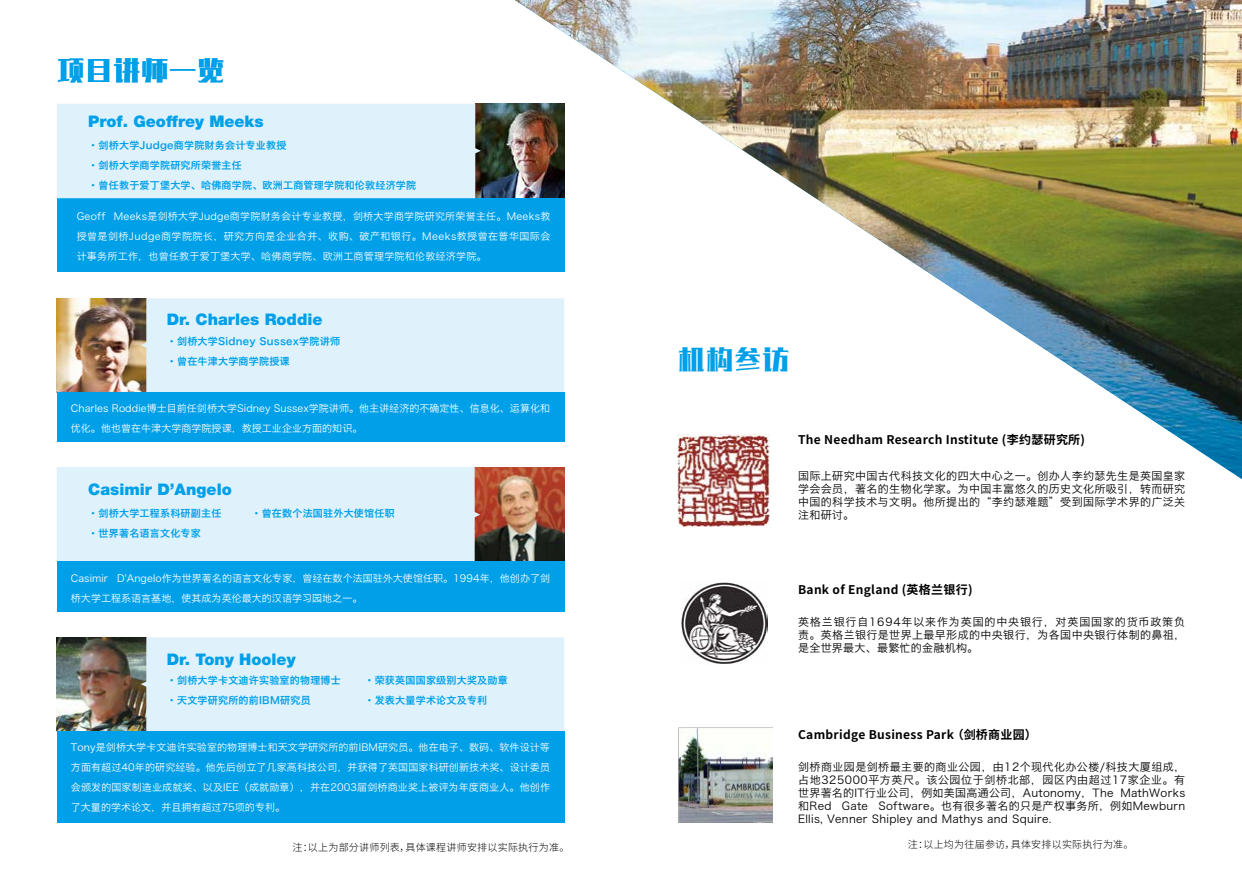
<style>
.page{position:relative;width:1242px;height:879px;background:#fff}
.page>*{position:absolute;margin:0;border:0;box-sizing:border-box;transform-origin:0 0}
.t1{font:28px "MF Yi Hei Noncommercial";color:#00a0e9}
.t2{font:900 16px "Helvetica Neue";color:#00a0e9}
.t3{font:700 12px "Source Han Sans CN";letter-spacing:.025em;color:#000}
.t4{font:11px/13px "Hiragino Sans GB W3";letter-spacing:.035em;color:#000;text-align:justify}
.t5{font:10px/20px "Hiragino Sans GB W3";letter-spacing:.005em;color:#fff;text-align:justify}
.t6{font:10px "Hiragino Sans GB W6";letter-spacing:.025em;color:#00a0e9}
.t7{font:300 10px "Source Han Sans CN";letter-spacing:.025em;color:#000}
</style>
<div class="page">
<img style="left:678px;top:728px;width:94px;height:94px">
<img style="left:481px;top:104px;width:34px;height:94px">
<img style="left:515px;top:0;width:727px;height:479px">
<div style="left:57px;top:198px;width:507px;height:73px;background:#00a0e9"></div>
<div style="left:57px;top:104px;width:424px;height:94px;background:#dff2fc"></div>
<img style="left:57px;top:637px;width:84px;height:94px">
<div style="left:141px;top:637px;width:423px;height:94px;background:#dff2fc"></div>
<div style="left:57px;top:731px;width:507px;height:91px;background:#00a0e9"></div>
<img style="left:480px;top:467px;width:84px;height:94px">
<div style="left:57px;top:467px;width:423px;height:94px;background:#dff2fc"></div>
<div style="left:57px;top:561px;width:507px;height:51px;background:#00a0e9"></div>
<img style="left:57px;top:298px;width:84px;height:94px">
<div style="left:141px;top:298px;width:423px;height:94px;background:#dff2fc"></div>
<div style="left:57px;top:392px;width:507px;height:49px;background:#00a0e9"></div>
<img style="left:682px;top:582px;width:85px;height:82px">
<img style="left:677px;top:435px;width:92px;height:91px">
<h1 class="t1" style="left:57px;top:57px;width:169px">项目讲师一览</h1>
<h2 class="t2" style="left:88px;top:112px;width:177px">Prof. Geoffrey Meeks</h2>
<p class="t6" style="left:88px;top:139px;width:199px">•剑桥大学Judge商学院财务会计专业教授</p>
<p class="t6" style="left:88px;top:159px;width:155px">•剑桥大学商学院研究所荣誉主任</p>
<p class="t6" style="left:88px;top:179px;width:329px">•曾任教于爱丁堡大学、哈佛商学院、欧洲工商管理学院和伦敦经济学院</p>
<p class="t5" style="left:77px;top:206px;width:475px">Geoff Meeks是剑桥大学Judge商学院财务会计专业教授，剑桥大学商学院研究所荣誉主任。Meeks教授曾是剑桥Judge商学院院长，研究方向是企业合并、收购、破产和银行。Meeks教授曾在普华国际会计事务所工作，也曾任教于爱丁堡大学、哈佛商学院、欧洲工商管理学院和伦敦经济学院。</p>
<h2 class="t2" style="left:167px;top:310px;width:157px">Dr. Charles Roddie</h2>
<p class="t6" style="left:167px;top:334px;width:175px">•剑桥大学Sidney Sussex学院讲师</p>
<p class="t6" style="left:167px;top:354px;width:124px">•曾在牛津大学商学院授课</p>
<p class="t5" style="left:71px;top:398px;width:481px">Charles Roddie博士目前任剑桥大学Sidney Sussex学院讲师。他主讲经济的不确定性、信息化、运算化和优化。他也曾在牛津大学商学院授课，教授工业企业方面的知识。</p>
<h2 class="t2" style="left:88px;top:480px;width:145px">Casimir D’Angelo</h2>
<p class="t6" style="left:88px;top:507px;width:134px">•剑桥大学工程系科研副主任</p>
<p class="t6" style="left:88px;top:527px;width:114px">•世界著名语言文化专家</p>
<p class="t6" style="left:251px;top:507px;width:145px">•曾在数个法国驻外大使馆任职</p>
<p class="t5" style="left:71px;top:568px;width:481px">Casimir D'Angelo作为世界著名的语言文化专家，曾经在数个法国驻外大使馆任职。1994年，他创办了剑桥大学工程系语言基地，使其成为英伦最大的汉语学习园地之一。</p>
<h2 class="t2" style="left:167px;top:649px;width:130px">Dr. Tony Hooley</h2>
<p class="t6" style="left:167px;top:674px;width:175px">•剑桥大学卡文迪许实验室的物理博士</p>
<p class="t6" style="left:167px;top:694px;width:145px">•天文学研究所的前IBM研究员</p>
<p class="t6" style="left:364px;top:674px;width:145px">•荣获英国国家级别大奖及勋章</p>
<p class="t6" style="left:364px;top:694px;width:124px">•发表大量学术论文及专利</p>
<p class="t5" style="left:71px;top:736px;width:481px">Tony是剑桥大学卡文迪许实验室的物理博士和天文学研究所的前IBM研究员。他在电子、数码、软件设计等方面有超过40年的研究经验。他先后创立了几家高科技公司，并获得了英国国家科研创新技术奖、设计委员会颁发的国家制造业成就奖、以及IEE（成就勋章），并在2003届剑桥商业奖上被评为年度商业人。他创作了大量的学术论文，并且拥有超过75项的专利。</p>
<p class="t7" style="left:292px;top:841px;width:278px">注：以上为部分讲师列表，具体课程讲师安排以实际执行为准。</p>
<h1 class="t1" style="left:677px;top:345px;width:113px">机构参访</h1>
<p class="t3" style="left:798px;top:433px;width:288px">The Needham Research Institute (李约瑟研究所)</p>
<p class="t4" style="left:798px;top:469px;width:389px">国际上研究中国古代科技文化的四大中心之一。创办人李约瑟先生是英国皇家学会会员，著名的生物化学家。为中国丰富悠久的历史文化所吸引，转而研究中国的科学技术与文明。他所提出的“李约瑟难题”受到国际学术界的广泛关注和研讨。</p>
<p class="t3" style="left:798px;top:583px;width:176px">Bank of England (英格兰银行)</p>
<p class="t4" style="left:798px;top:615px;width:389px">英格兰银行自1694年以来作为英国的中央银行，对英国国家的货币政策负责。英格兰银行是世界上最早形成的中央银行，为各国中央银行体制的鼻祖，是全世界最大、最繁忙的金融机构。</p>
<p class="t3" style="left:798px;top:728px;width:240px">Cambridge Business Park （剑桥商业园）</p>
<p class="t4" style="left:798px;top:760px;width:389px">剑桥商业园是剑桥最主要的商业公园，由12个现代化办公楼/科技大厦组成，占地325000平方英尺。该公园位于剑桥北部，园区内由超过17家企业。有世界著名的IT行业公司，例如美国高通公司，Autonomy，The MathWorks和Red Gate Software。也有很多著名的只是产权事务所，例如Mewburn Ellis, Venner Shipley and Mathys and Squire.</p>
<p class="t7" style="left:908px;top:839px;width:227px">注：以上均为往届参访，具体安排以实际执行为准。</p>
</div>
